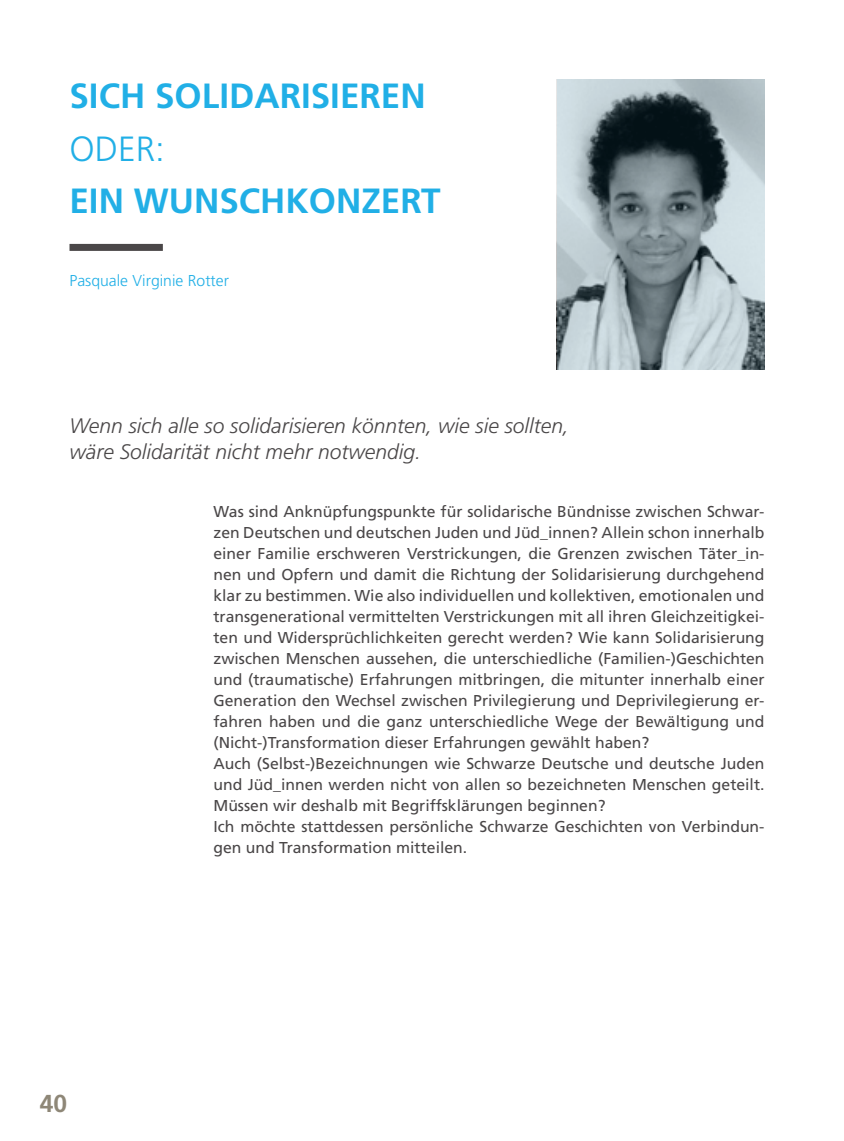
<style>
.page{position:relative;width:844px;height:1141px;background:#fff}
.page>*{position:absolute;margin:0;border:0;box-sizing:border-box;transform-origin:0 0}
.t1{font:700 35px "Frutiger LT Std";color:#21afe6}
.t2{font:300 35px "Frutiger LT Std";color:#21afe6}
.t3{font:700 24.5px "Frutiger LT Std";color:#8e8777}
.t4{font:italic 300 21px/26.2px "Frutiger LT Std";color:#4a4748}
.t5{font:15.75px/21px "Frutiger LT Std";color:#4a4748}
.t6{font:300 15.75px "Frutiger LT Std";color:#21afe6}
</style>
<div class="page">
<svg style="left:556px;top:79px;width:208px;height:291px;background:#8f9da2"></svg>
<div style="left:69px;top:244px;width:94px;height:7px;background:#4a4748"></div>
<h1 class="t1" style="left:69px;top:75px;width:357px">SICH SOLIDARISIEREN</h1>
<h1 class="t2" style="left:69px;top:129px;width:97px">ODER:</h1>
<h1 class="t1" style="left:69px;top:180px;width:372px">EIN WUNSCHKONZERT</h1>
<p class="t6" style="left:69px;top:272px;width:161px">Pasquale Virginie Rotter</p>
<h3 class="t4" style="left:69px;top:413px;width:501px">Wenn sich alle so solidarisieren könnten, wie sie sollten, wäre Solidarität nicht mehr notwendig.</h3>
<h2 class="t3" style="left:40px;top:1089px;width:29px">40</h2>
<p class="t5" style="left:213px;top:501px;width:552px">Was sind Anknüpfungspunkte für solidarische Bündnisse zwischen Schwar&shy;zen Deutschen und deutschen Juden und Jüd_innen? Allein schon innerhalb einer Familie erschweren Verstrickungen, die Grenzen zwischen Täter_in&shy;nen und Opfern und damit die Richtung der Solidarisierung durchgehend klar zu bestimmen. Wie also individuellen und kollektiven, emotionalen und transgenerational vermittelten Verstrickungen mit all ihren Gleichzeitigkei&shy;ten und Widersprüchlichkeiten gerecht werden? Wie kann Solidarisierung zwischen Menschen aussehen, die unterschiedliche (Familien-)Geschichten und (traumatische) Erfahrungen mitbringen, die mitunter innerhalb einer Generation den Wechsel zwischen Privilegierung und Deprivilegierung er&shy;fahren haben und die ganz unterschiedliche Wege der Bewältigung und (Nicht-)Transformation dieser Erfahrungen gewählt haben?<br>Auch (Selbst-)Bezeichnungen wie Schwarze Deutsche und deutsche Juden und Jüd_innen werden nicht von allen so bezeichneten Menschen geteilt.<br>Müssen wir deshalb mit Begriffsklärungen beginnen?<br>Ich möchte stattdessen persönliche Schwarze Geschichten von Verbindun&shy;gen und Transformation mitteilen.</p>
</div>
